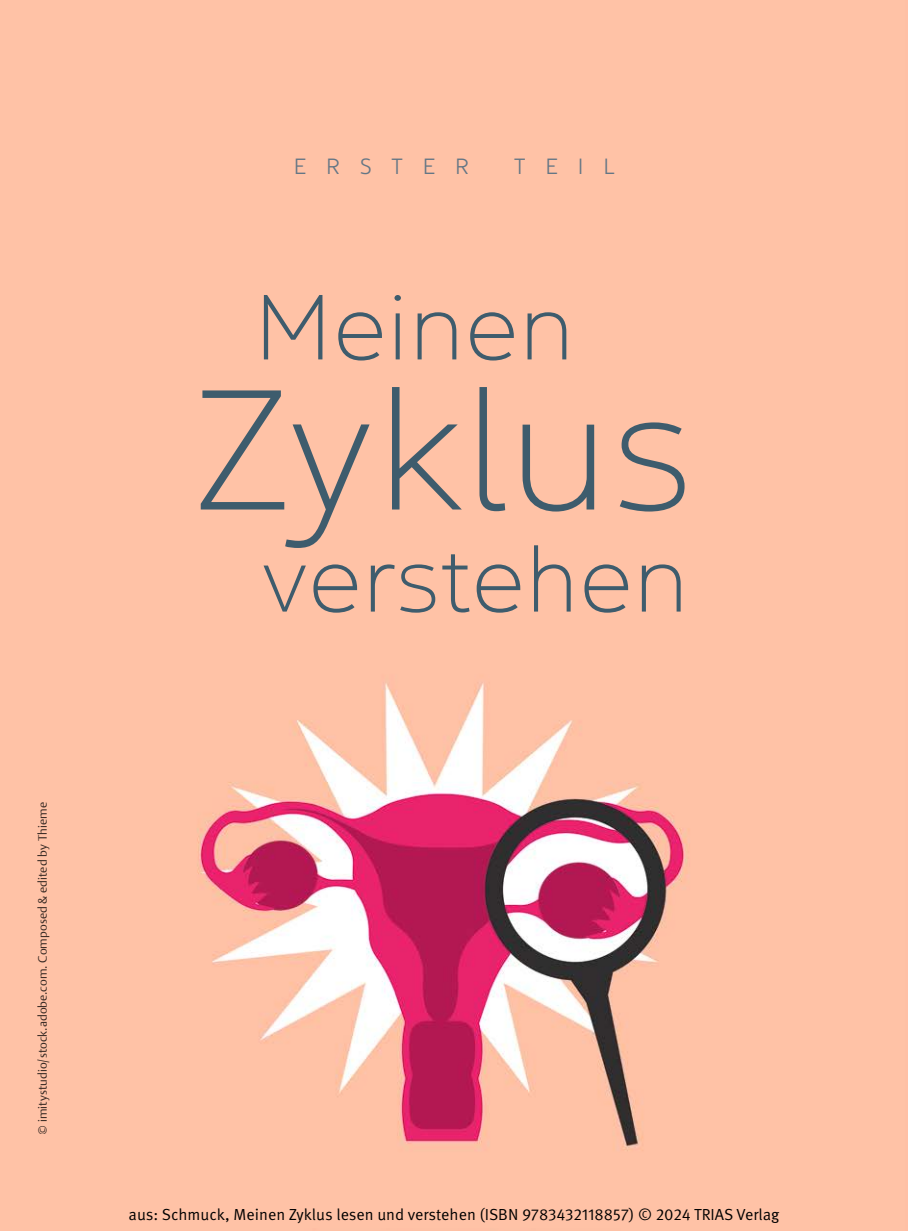
<style>
.page{position:relative;width:908px;height:1231px;background:#fff}
.page>*{position:absolute;margin:0;border:0;box-sizing:border-box;transform-origin:0 0}
.t1{font:170px "Yorkten Ext Thi";color:#3e5c6d}
.t2{font:92px "Yorkten Ext Thi";color:#3e5c6d}
.t3{font:300 expanded 22px "Yorkten";letter-spacing:.875em;color:#647685}
.t4{font:16px "Meta Pro Norm";color:#000}
.t5{font:300 12px "Thieme Argo 2011";letter-spacing:.005em;color:#000}
</style>
<div class="page">
<img style="left:0;top:0;width:907px;height:1230px">
<p class="t5" style="left:35px;top:1134px;width:334px;rotate:-90deg">© imitystudio/stock.adobe.com. Composed &amp; edited by Thieme</p>
<h3 class="t3" style="left:293px;top:153px;width:177px">ERSTE R</h3>
<h3 class="t3" style="left:513px;top:153px;width:23px">TE</h3>
<h3 class="t3" style="left:577px;top:153px;width:39px">I L</h3>
<h2 class="t2" style="left:253px;top:270px;width:323px">Meinen</h2>
<h1 class="t1" style="left:193px;top:344px;width:501px">Zyklus</h1>
<h2 class="t2" style="left:260px;top:522px;width:430px">verstehen</h2>
<p class="t4" style="left:128px;top:1202px;width:652px">aus: Schmuck, Meinen Zyklus lesen und verstehen (ISBN 9783432118857) © 2024 TRIAS Verlag</p>
</div>
